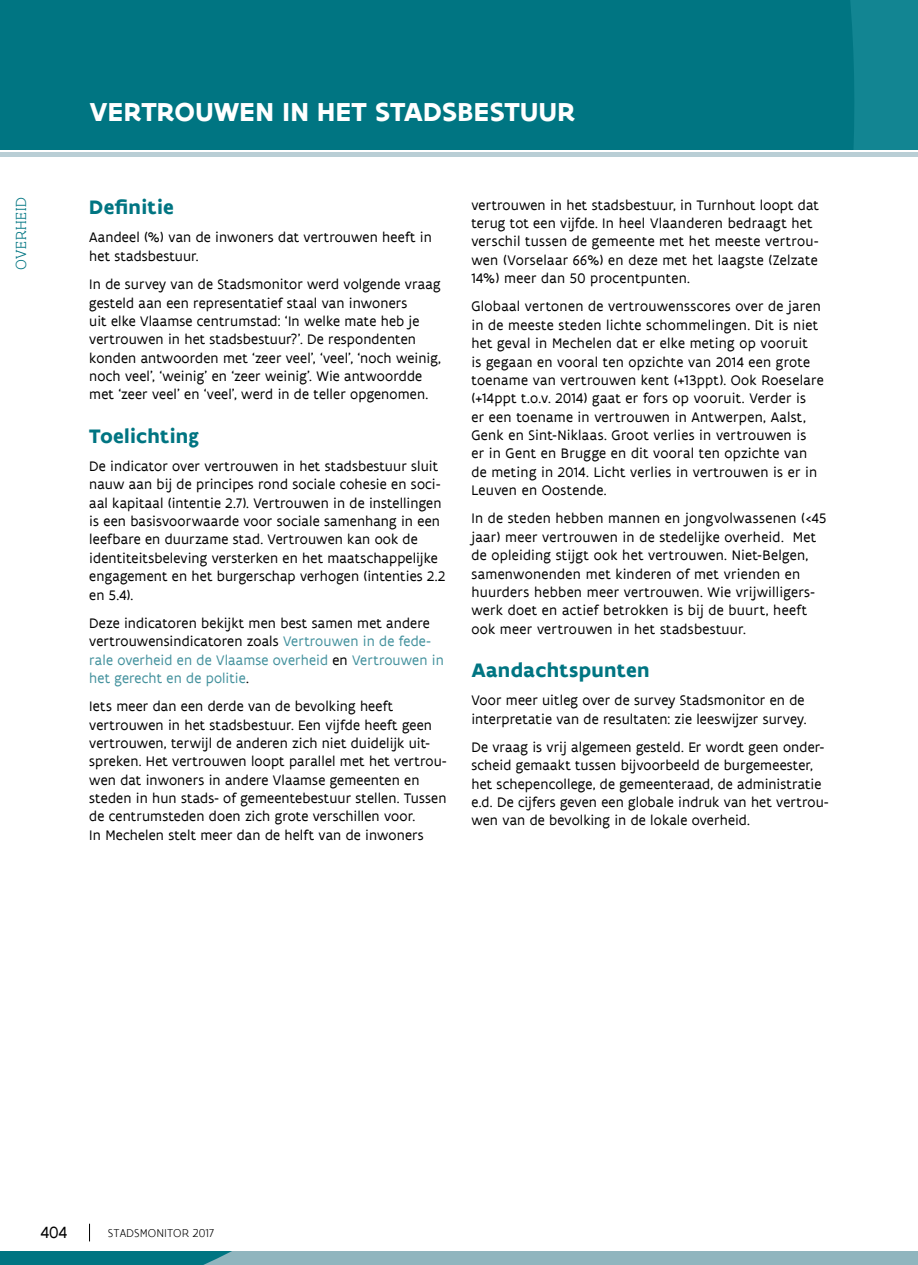
<style>
.page{position:relative;width:918px;height:1265px;background:#fff}
.page>*{position:absolute;margin:0;border:0;box-sizing:border-box;transform-origin:0 0}
.titel_indicator{font:700 28px "Flanders Art Sans";letter-spacing:.01em;color:#fff}
.titeltje{font:700 21px "Flanders Art Sans";letter-spacing:.015em;color:#007582}
.t1{font:17.5px "Flanders Art Serif";color:#000}
.t2{font:300 15.75px "Flanders Art Serif";letter-spacing:.05em;color:#007582}
.body_tekst{font:14.88px/18.4px "Flanders Art Sans";letter-spacing:.01em;color:#000}
.body_tekst-2{font:14.88px/18.4px "Flanders Art Sans";letter-spacing:.01em;color:#43919d}
.t3{font:300 12.25px "Flanders Art Sans";color:#000}
.s1{color:#000}
</style>
<div class="page">
<div style="left:0;top:0;width:918px;height:149px;background:#007582"></div>
<div style="left:0;top:152px;width:918px;height:5px;background:#b9ced5"></div>
<svg style="left:89px;top:1224px;width:1px;height:17px"></svg>
<svg style="left:0;top:1251px;width:918px;height:14px;background:#6da5af"></svg>
<p class="t2" style="left:12px;top:270px;width:74px;rotate:-90deg">OVERHEID</p>
<p class="titel_indicator" style="left:89px;top:94px;width:487px">VERTROUWEN IN HET STADSBESTUUR</p>
<p class="titeltje" style="left:89px;top:194px;width:86px">Definitie</p>
<p class="body_tekst" style="left:89px;top:229px;width:344px">Aandeel (%) van de inwoners dat vertrouwen heeft in het stadsbestuur.</p>
<p class="body_tekst" style="left:89px;top:275px;width:353px">In de survey van de Stadsmonitor werd volgende vraag gesteld aan een representatief staal van inwoners<br>uit elke Vlaamse centrumstad: ‘In welke mate heb je vertrouwen in het stadsbestuur?’. De respondenten konden antwoorden met ‘zeer veel’, ‘veel’, ‘noch weinig, noch veel’, ‘weinig’ en ‘zeer weinig’. Wie antwoordde met ‘zeer veel’ en ‘veel’, werd in de teller opgenomen.</p>
<p class="titeltje" style="left:89px;top:422px;width:111px">Toelichting</p>
<p class="body_tekst" style="left:89px;top:457px;width:358px">De indicator over vertrouwen in het stadsbestuur sluit nauw aan bij de principes rond sociale cohesie en soci&shy;aal kapitaal (intentie 2.7). Vertrouwen in de instellingen is een basisvoorwaarde voor sociale samenhang in een leefbare en duurzame stad. Vertrouwen kan ook de identiteitsbeleving versterken en het maatschappelijke engagement en het burgerschap verhogen (intenties 2.2 en 5.4).</p>
<p class="body_tekst-2" style="left:89px;top:614px;width:356px"><span class="s1">Deze indicatoren bekijkt men best samen met andere vertrouwensindicatoren zoals</span> Vertrouwen in de fede&shy;rale overheid en de Vlaamse overheid <span class="s1">en</span> Vertrouwen in het gerecht en de politie<span class="s1">.</span></p>
<p class="body_tekst" style="left:89px;top:697px;width:359px">Iets meer dan een derde van de bevolking heeft vertrouwen in het stadsbestuur. Een vijfde heeft geen vertrouwen, terwijl de anderen zich niet duidelijk uit&shy;spreken. Het vertrouwen loopt parallel met het vertrou&shy;wen dat inwoners in andere Vlaamse gemeenten en steden in hun stads- of gemeentebestuur stellen. Tussen de centrumsteden doen zich grote verschillen voor.<br>In Mechelen stelt meer dan de helft van de inwoners</p>
<p class="body_tekst" style="left:471px;top:196px;width:349px">vertrouwen in het stadsbestuur, in Turnhout loopt dat terug tot een vijfde. In heel Vlaanderen bedraagt het verschil tussen de gemeente met het meeste vertrou&shy;wen (Vorselaar 66%) en deze met het laagste (Zelzate 14%) meer dan 50 procentpunten.</p>
<p class="body_tekst" style="left:471px;top:298px;width:354px">Globaal vertonen de vertrouwensscores over de jaren in de meeste steden lichte schommelingen. Dit is niet het geval in Mechelen dat er elke meting op vooruit<br>is gegaan en vooral ten opzichte van 2014 een grote toename van vertrouwen kent (+13ppt). Ook Roeselare (+14ppt t.o.v. 2014) gaat er fors op vooruit. Verder is<br>er een toename in vertrouwen in Antwerpen, Aalst, Genk en Sint-Niklaas. Groot verlies in vertrouwen is<br>er in Gent en Brugge en dit vooral ten opzichte van de meting in 2014. Licht verlies in vertrouwen is er in Leuven en Oostende.</p>
<p class="body_tekst" style="left:471px;top:510px;width:356px">In de steden hebben mannen en jongvolwassenen (&lt;45 jaar) meer vertrouwen in de stedelijke overheid. Met de opleiding stijgt ook het vertrouwen. Niet-Belgen, samenwonenden met kinderen of met vrienden en huurders hebben meer vertrouwen. Wie vrijwilligers&shy;werk doet en actief betrokken is bij de buurt, heeft ook meer vertrouwen in het stadsbestuur.</p>
<p class="titeltje" style="left:471px;top:657px;width:180px">Aandachtspunten</p>
<p class="body_tekst" style="left:471px;top:691px;width:337px">Voor meer uitleg over de survey Stadsmonitor en de interpretatie van de resultaten: zie leeswijzer survey.</p>
<p class="body_tekst" style="left:471px;top:738px;width:359px">De vraag is vrij algemeen gesteld. Er wordt geen onder&shy;scheid gemaakt tussen bijvoorbeeld de burgemeester, het schepencollege, de gemeenteraad, de administratie e.d. De cijfers geven een globale indruk van het vertrou&shy;wen van de bevolking in de lokale overheid.</p>
<p class="t1" style="left:41px;top:1222px;width:28px">404</p>
<p class="t3" style="left:108px;top:1226px;width:108px">STADSMONITOR 2017</p>
</div>
